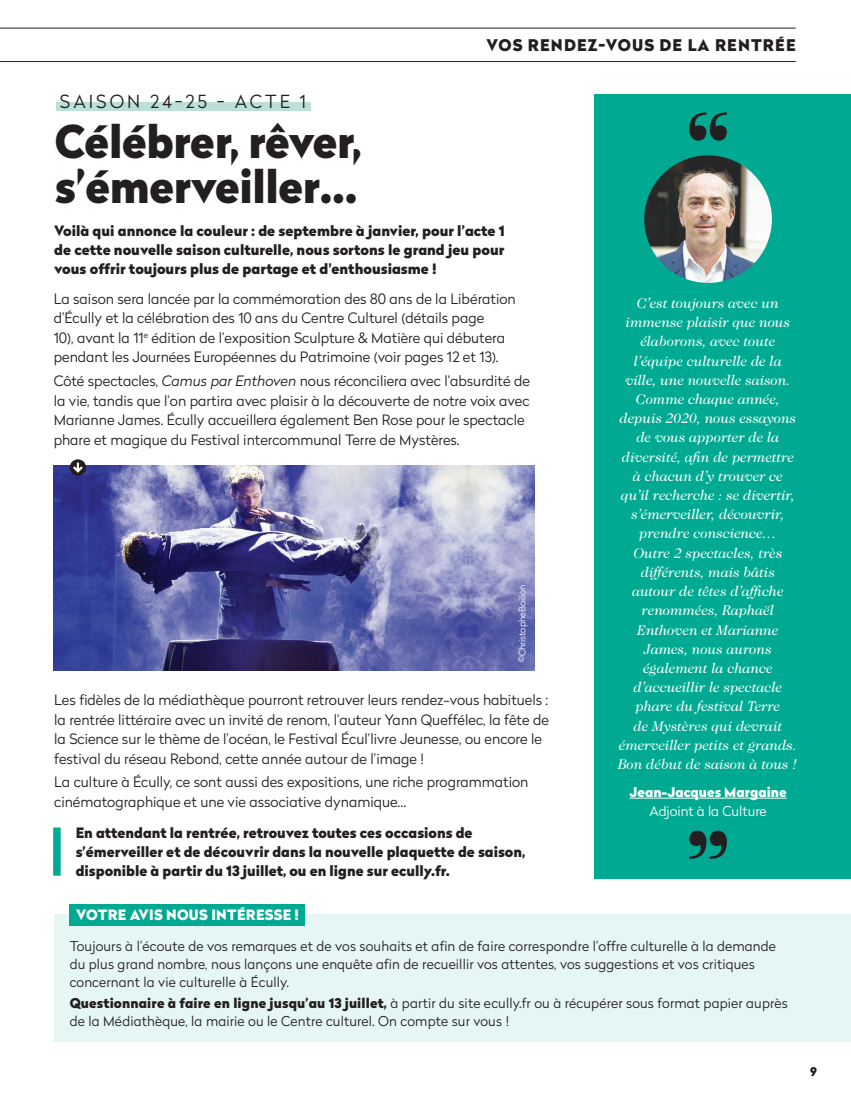
<style>
.page{position:relative;width:851px;height:1106px;background:#fff}
.page>*{position:absolute;margin:0;border:0;box-sizing:border-box;transform-origin:0 0}
.t1{font:900 45px/45px "Radikal";letter-spacing:-.01em;color:#231f20}
.t2{font:300 18px "Radikal";letter-spacing:.17em;color:#231f20}
.t3{font:900 16.05px "Radikal";letter-spacing:.07em;color:#231f20}
.t4{font:300 14.25px/19.5px "Radikal";color:#231f20}
.t5{font:italic 14.25px/19.2px "Caslon 224 Std";color:#fff;text-align:center}
.t6{font:900 14.25px/18.8px "Radikal";color:#231f20;text-align:justify}
.t7{font:900 14.25px "Radikal";letter-spacing:.02em;color:#fff}
.t8{font:300 13.5px/18px "Radikal";letter-spacing:.01em;color:#231f20}
.t9{font:900 13.5px "Radikal";color:#fff}
.t10{font:300 13.5px "Radikal";color:#fff}
.t11{font:900 12px "Radikal";color:#231f20}
.t12{font:300 9px "Radikal";color:#fff}
.s1{font-style:italic}
.s2{font-weight:900}
</style>
<div class="page">
<hr style="left:0;top:61px;width:795px;height:1px;background:#231f20">
<hr style="left:0;top:28px;width:795px;height:1px;background:#231f20">
<div style="left:594px;top:94px;width:256px;height:785px;background:#00aa92"></div>
<hr style="left:629px;top:797px;width:157px;height:1px;background:#fff">
<svg style="left:689px;top:830px;width:37px;height:29px"></svg>
<img style="left:644px;top:155px;width:127px;height:128px;border-radius:64px">
<svg style="left:689px;top:112px;width:37px;height:29px"></svg>
<div style="left:56px;top:102px;width:254px;height:9px;background:#bcdfd8"></div>
<div style="left:53px;top:827px;width:8px;height:48px;background:#00aa92"></div>
<img style="left:53px;top:465px;width:481px;height:205px">
<div style="left:70px;top:459px;width:16px;height:17px;background:#231f20;border-radius:50%"></div>
<svg style="left:73px;top:462px;width:10px;height:11px"></svg>
<div style="left:54px;top:914px;width:796px;height:128px;background:#e6f6f4"></div>
<div style="left:70px;top:904px;width:235px;height:21px;background:#00aa92"></div>
<p class="t3" style="left:486px;top:33px;width:311px">VOS RENDEZ-VOUS DE LA RENTRÉE</p>
<p class="t2" style="left:60px;top:89px;width:248px">SAISON 24-25 - ACTE 1</p>
<h1 class="t1" style="left:55px;top:118px;width:308px">Célébrer, rêver, s’émerveiller…</h1>
<p class="t6" style="left:54px;top:221px;width:452px">Voilà qui annonce la couleur : de septembre à janvier, pour l’acte 1 de cette nouvelle saison culturelle, nous sortons le grand jeu pour vous offrir toujours plus de partage et d'enthousiasme !</p>
<p class="t4" style="left:54px;top:288px;width:463px">La saison sera lancée par la commémoration des 80 ans de la Libération d’Écully et la célébration des 10 ans du Centre Culturel (détails page<br>10), avant la 11<sup>e</sup> édition de l’exposition Sculpture &amp; Matière qui débutera pendant les Journées Européennes du Patrimoine (voir pages 12 et 13).</p>
<p class="t4" style="left:54px;top:371px;width:477px">Côté spectacles, <span class="s1">Camus par Enthoven</span> nous réconciliera avec l’absurdité de la vie, tandis que l’on partira avec plaisir à la découverte de notre voix avec Marianne James. Écully accueillera également Ben Rose pour le spectacle phare et magique du Festival intercommunal Terre de Mystères.</p>
<p class="t12" style="left:516px;top:662px;width:79px;rotate:-90deg">©ChristopheBoillon</p>
<p class="t4" style="left:54px;top:689px;width:496px">Les fidèles de la médiathèque pourront retrouver leurs rendez-vous habituels : la rentrée littéraire avec un invité de renom, l’auteur Yann Queffélec, la fête de la Science sur le thème de l’océan, le Festival Écul’livre Jeunesse, ou encore le festival du réseau Rebond, cette année autour de l’image !</p>
<p class="t4" style="left:54px;top:772px;width:475px">La culture à Écully, ce sont aussi des expositions, une riche programmation cinématographique et une vie associative dynamique…</p>
<p class="t6" style="left:76px;top:823px;width:451px;text-align:left">En attendant la rentrée, retrouvez toutes ces occasions de s’émerveiller et de découvrir dans la nouvelle plaquette de saison, disponible à partir du 13 juillet, ou en ligne sur ecully.fr.</p>
<p class="t7" style="left:76px;top:904px;width:224px">VOTRE AVIS NOUS INTÉRESSE !</p>
<p class="t5" style="left:618px;top:293px;width:181px">C’est toujours avec un immense plaisir que nous élaborons, avec toute l’équipe culturelle de la ville, une nouvelle saison.<br>Comme chaque année, depuis 2020, nous essayons de vous apporter de la diversité, afin de permettre à chacun d’y trouver ce qu’il recherche : se divertir, s’émerveiller, découvrir, prendre conscience…<br>Outre 2 spectacles, très différents, mais bâtis autour de têtes d’affiche renommées, Raphaël<br>Enthoven et Marianne<br>James, nous aurons également la chance d’accueillir le spectacle phare du festival Terre<br>de Mystères qui devrait émerveiller petits et grands.<br>Bon début de saison à tous !</p>
<p class="t9" style="left:629px;top:781px;width:159px">Jean-Jacques Margaine</p>
<p class="t10" style="left:649px;top:801px;width:119px">Adjoint à la Culture</p>
<p class="t8" style="left:70px;top:936px;width:707px">Toujours à l’écoute de vos remarques et de vos souhaits et afin de faire correspondre l’offre culturelle à la demande du plus grand nombre, nous lançons une enquête afin de recueillir vos attentes, vos suggestions et vos critiques concernant la vie culturelle à Écully.</p>
<p class="t8" style="left:70px;top:993px;width:719px"><span class="s2">Questionnaire à faire en ligne jusqu’au 13 juillet,</span> à partir du site ecully.fr ou à récupérer sous format papier auprès de la Médiathèque, la mairie ou le Centre culturel. On compte sur vous !</p>
<p class="t11" style="left:809px;top:1062px;width:8px">9</p>
</div>
